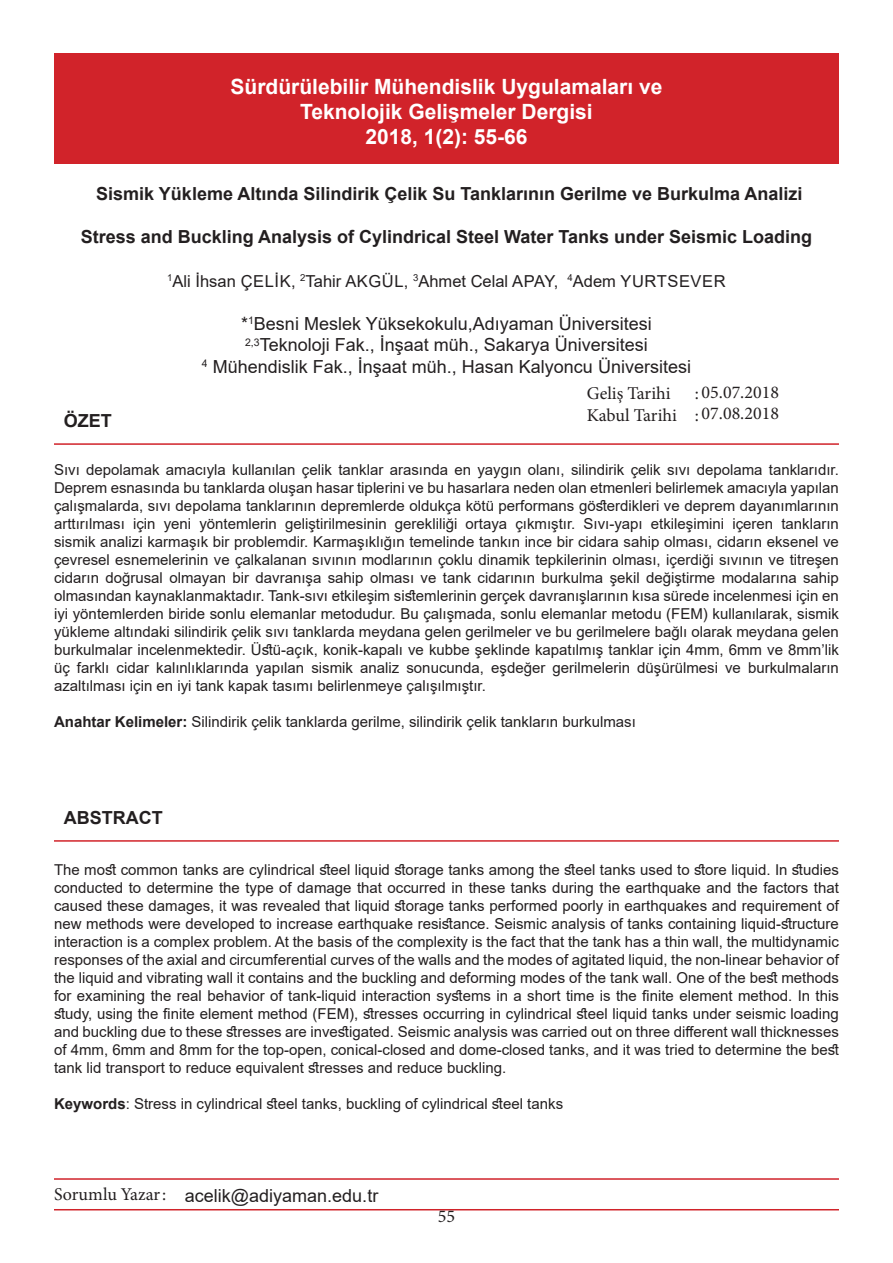
<style>
.page{position:relative;width:893px;height:1263px;background:#fff}
.page>*{position:absolute;margin:0;border:0;box-sizing:border-box;transform-origin:0 0}
.t1{font:700 21px/25.2px "Arial";color:#fff;text-align:center}
.t2{font:18px "Arial";color:#231f20}
.t3{font:700 18px "Arial";color:#231f20}
.t4{font:18px "Minion Pro";color:#231f20}
.t5{font:16.5px "Arial";color:#231f20}
.t6{font:15px/18px "Arial";color:#231f20;text-align:justify}
.s1{font-weight:700}
</style>
<div class="page">
<hr style="left:54px;top:1209px;width:785px;height:1px;background:#d1232a">
<div style="left:54px;top:53px;width:785px;height:111px;background:#d1232a"></div>
<hr style="left:54px;top:443px;width:785px;height:2px;background:#d1232a">
<hr style="left:54px;top:840px;width:785px;height:2px;background:#d1232a">
<hr style="left:54px;top:1178px;width:785px;height:2px;background:#d1232a">
<h1 class="t1" style="left:231px;top:74px;width:433px">Sürdürülebilir Mühendislik Uygulamaları ve<br>Teknolojik Gelişmeler Dergisi<br>2018, 1(2): 55-66</h1>
<p class="t3" style="left:96px;top:181px;width:708px">Sismik Yükleme Altında Silindirik Çelik Su Tanklarının Gerilme ve Burkulma Analizi</p>
<p class="t3" style="left:81px;top:224px;width:733px">Stress and Buckling Analysis of Cylindrical Steel Water Tanks under Seismic Loading</p>
<p class="t5" style="left:167px;top:269px;width:560px"><sup>1</sup>Ali İhsan ÇELI K, <sup>2</sup>Tahir AKGÜL, <sup>3</sup>Ahmet Celal APAY, <sup>4</sup>Adem YURTSEVER</p>
<p class="t2" style="left:241px;top:311px;width:412px">*<sup>1</sup>Besni Meslek Yüksekokulu,Adıyaman Üniversitesi</p>
<p class="t2" style="left:245px;top:333px;width:404px"><sup>2,3</sup>Teknoloji Fak., İnşaat müh., Sakarya Üniversitesi</p>
<p class="t2" style="left:202px;top:354px;width:491px"><sup>4</sup> Mühendislik Fak., İnşaat müh., Hasan Kalyoncu Üniversitesi</p>
<p class="t3" style="left:64px;top:408px;width:50px">ÖZET</p>
<p class="t4" style="left:587px;top:381px;width:85px">Geliş Tarihi</p>
<p class="t4" style="left:695px;top:380px;width:86px">:05.07.2018</p>
<p class="t4" style="left:587px;top:403px;width:194px">Kabul Tarihi :07.08.2018</p>
<p class="t6" style="left:54px;top:461px;width:786px">Sıvı depolamak amacıyla kullanılan çelik tanklar arasında en yaygın olanı, silindirik çelik sıvı depolama tanklarıdır.<br>Deprem esnasında bu tanklarda oluşan hasar tiplerini ve bu hasarlara neden olan etmenleri belirlemek amacıyla yapılan çalışmalarda, sıvı depolama tanklarının depremlerde oldukça kötü performans gösterdikleri ve deprem dayanımlarının arttırılması için yeni yöntemlerin geliştirilmesinin gerekliliği ortaya çıkmıştır. Sıvı-yapı etkileşimini içeren tankların sismik analizi karmaşık bir problemdir. Karmaşıklığın temelinde tankın ince bir cidara sahip olması, cidarın eksenel ve çevresel esnemelerinin ve çalkalanan sıvının modlarının çoklu dinamik tepkilerinin olması, içerdiği sıvının ve titreşen cidarın doğrusal olmayan bir davranışa sahip olması ve tank cidarının burkulma şekil değiştirme modalarına sahip olmasından kaynaklanmaktadır. Tank-sıvı etkileşim sistemlerinin gerçek davranışlarının kısa sürede incelenmesi için en iyi yöntemlerden biride sonlu elemanlar metodudur. Bu çalışmada, sonlu elemanlar metodu (FEM) kullanılarak, sismik yükleme altındaki silindirik çelik sıvı tanklarda meydana gelen gerilmeler ve bu gerilmelere bağlı olarak meydana gelen burkulmalar incelenmektedir. Üstü-açık, konik-kapalı ve kubbe şeklinde kapatılmış tanklar için 4mm, 6mm ve 8mm’lik üç farklı cidar kalınlıklarında yapılan sismik analiz sonucunda, eşdeğer gerilmelerin düşürülmesi ve burkulmaların azaltılması için en iyi tank kapak tasımı belirlenmeye çalışılmıştır.</p>
<p class="t6" style="left:54px;top:713px;width:583px"><span class="s1">Anahtar Kelimeler:</span> Silindirik çelik tanklarda gerilme, silindirik çelik tankların burkulması</p>
<p class="t3" style="left:64px;top:805px;width:100px">ABSTRACT</p>
<p class="t6" style="left:54px;top:861px;width:786px">The most common tanks are cylindrical steel liquid storage tanks among the steel tanks used to store liquid. In studies conducted to determine the type of damage that occurred in these tanks during the earthquake and the factors that caused these damages, it was revealed that liquid storage tanks performed poorly in earthquakes and requirement of new methods were developed to increase earthquake resistance. Seismic analysis of tanks containing liquid-structure interaction is a complex problem. At the basis of the complexity is the fact that the tank has a thin wall, the multidynamic responses of the axial and circumferential curves of the walls and the modes of agitated liquid, the non-linear behavior of the liquid and vibrating wall it contains and the buckling and deforming modes of the tank wall. One of the best methods for examining the real behavior of tank-liquid interaction systems in a short time is the finite element method. In this study, using the finite element method (FEM), stresses occurring in cylindrical steel liquid tanks under seismic loading and buckling due to these stresses are investigated. Seismic analysis was carried out on three different wall thicknesses of 4mm, 6mm and 8mm for the top-open, conical-closed and dome-closed tanks, and it was tried to determine the best tank lid transport to reduce equivalent stresses and reduce buckling.</p>
<p class="t6" style="left:54px;top:1095px;width:511px"><span class="s1">Keywords</span>: Stress in cylindrical steel tanks, buckling of cylindrical steel tanks</p>
<p class="t4" style="left:54px;top:1182px;width:114px">Sorumlu Yazar:</p>
<p class="t2" style="left:185px;top:1183px;width:195px">acelik@adiyaman.edu.tr</p>
<p class="t4" style="left:438px;top:1204px;width:19px">55</p>
</div>
